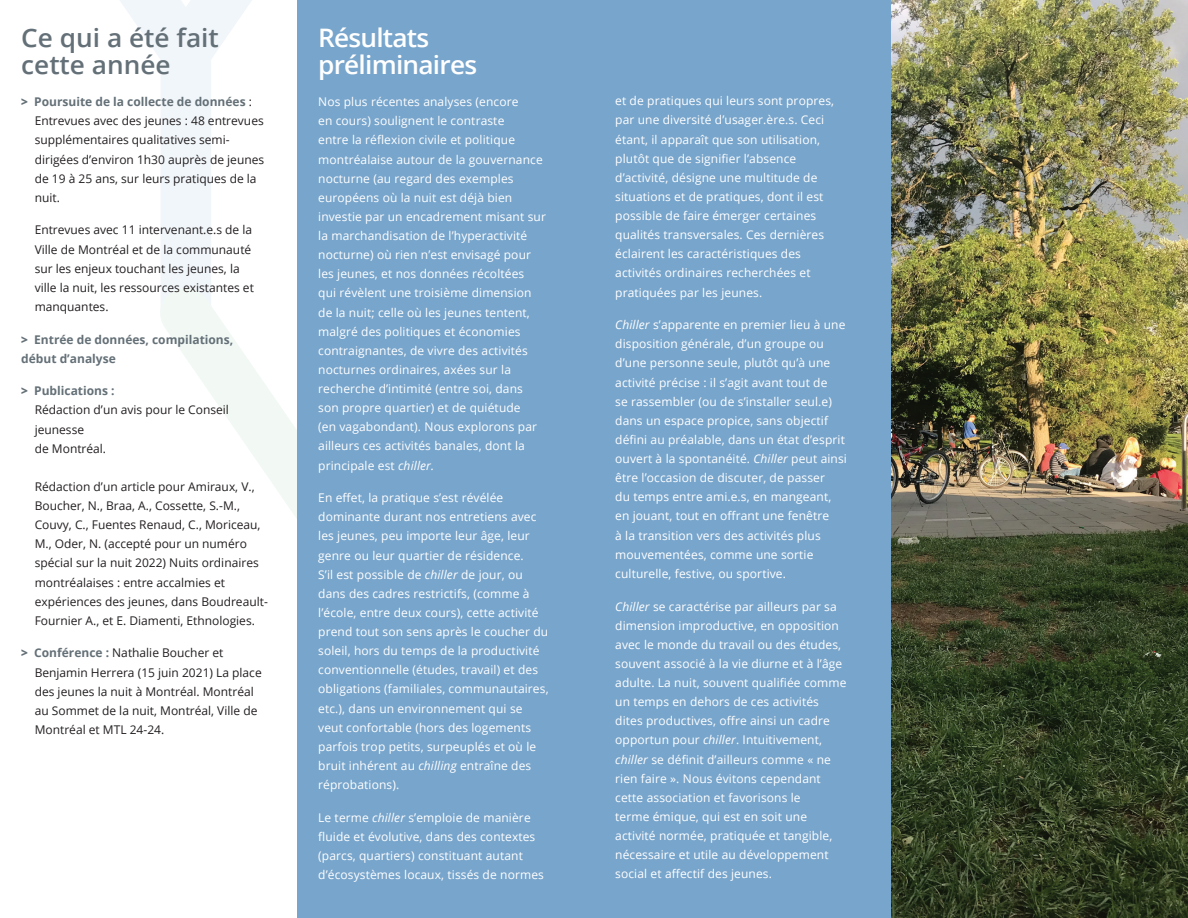
<style>
.page{position:relative;width:1188px;height:918px;background:#fff}
.page>*{position:absolute;margin:0;border:0;box-sizing:border-box;transform-origin:0 0}
.t1{font:600 25.5px/27px "Open Sans";color:#647077}
.t2{font:600 25.5px/27px "Open Sans";letter-spacing:-.03em;color:#fff}
.t3{font:12px/19.2px "Open Sans";letter-spacing:.01em;color:#fff}
.t4{font:12px/19.2px "Open Sans";color:#231f20}
.t5{font:700 12px/19.2px "Open Sans";color:#647077}
.s1{font-weight:800;color:#647077}
.s2{font-weight:700;color:#647077}
.s3{font-weight:800}
.s4{font-style:italic}
</style>
<div class="page">
<svg style="left:120px;top:0;width:132px;height:284px"></svg>
<svg style="left:160px;top:284px;width:137px;height:234px"></svg>
<div style="left:297px;top:0;width:891px;height:918px;background:#78a5cc"></div>
<img style="left:891px;top:0;width:297px;height:918px">
<h1 class="t1" style="left:21px;top:23px;width:199px">Ce qui a été fait cette année</h1>
<p class="t4" style="left:35px;top:92px;width:231px;text-indent:-14px"><span class="s1">&gt;</span> <span class="s2">Poursuite de la collecte de données</span> :<br>Entrevues avec des jeunes : 48 entrevues supplémentaires qualitatives semi&shy;dirigées d’environ 1h30 auprès de jeunes de 19 à 25 ans, sur leurs pratiques de la nuit.</p>
<p class="t4" style="left:35px;top:220px;width:221px">Entrevues avec 11 intervenant.e.s de la Ville de Montréal et de la communauté sur les enjeux touchant les jeunes, la ville la nuit, les ressources existantes et manquantes.</p>
<p class="t5" style="left:21px;top:329px;width:214px"><span class="s3">&gt;</span> Entrée de données, compilations, début d’analyse</p>
<p class="t4" style="left:35px;top:381px;width:196px;text-indent:-14px"><span class="s1">&gt;</span> <span class="s2">Publications :<br></span>Rédaction d’un avis pour le Conseil jeunesse<br>de Montréal.</p>
<p class="t4" style="left:35px;top:477px;width:235px">Rédaction d’un article pour Amiraux, V., Boucher, N., Braa, A., Cossette, S.-M., Couvy, C., Fuentes Renaud, C., Moriceau, M., Oder, N. (accepté pour un numéro spécial sur la nuit 2022) Nuits ordinaires montréalaises : entre accalmies et expériences des jeunes, dans Boudreault-Fournier A., et E. Diamenti, Ethnologies.</p>
<p class="t4" style="left:35px;top:643px;width:229px;text-indent:-14px"><span class="s1">&gt;</span> <span class="s2">Conférence :</span> Nathalie Boucher et Benjamin Herrera (15 juin 2021) La place des jeunes la nuit à Montréal. Montréal au Sommet de la nuit, Montréal, Ville de Montréal et MTL 24-24.</p>
<h1 class="t2" style="left:318px;top:23px;width:160px">Résultats préliminaires</h1>
<p class="t3" style="left:318px;top:92px;width:229px">Nos plus récentes analyses (encore<br>en cours) soulignent le contraste<br>entre la réflexion civile et politique montréalaise autour de la gouvernance nocturne (au regard des exemples européens où la nuit est déjà bien investie par un encadrement misant sur la marchandisation de l’hyperactivité nocturne) où rien n’est envisagé pour les jeunes, et nos données récoltées<br>qui révèlent une troisième dimension de la nuit; celle où les jeunes tentent, malgré des politiques et économies contraignantes, de vivre des activités nocturnes ordinaires, axées sur la recherche d’intimité (entre soi, dans son propre quartier) et de quiétude<br>(en vagabondant). Nous explorons par ailleurs ces activités banales, dont la principale est <span class="s4">chiller.</span></p>
<p class="t3" style="left:318px;top:488px;width:232px">En effet, la pratique s’est révélée dominante durant nos entretiens avec les jeunes, peu importe leur âge, leur genre ou leur quartier de résidence.<br>S’il est possible de <span class="s4">chiller</span> de jour, ou dans des cadres restrictifs, (comme à l’école, entre deux cours), cette activité prend tout son sens après le coucher du soleil, hors du temps de la productivité conventionnelle (études, travail) et des obligations (familiales, communautaires, etc.), dans un environnement qui se veut confortable (hors des logements parfois trop petits, surpeuplés et où le bruit inhérent au <span class="s4">chilling</span> entraîne des réprobations).</p>
<p class="t3" style="left:318px;top:807px;width:227px">Le terme <span class="s4">chiller</span> s’emploie de manière fluide et évolutive, dans des contextes (parcs, quartiers) constituant autant d’écosystèmes locaux, tissés de normes</p>
<p class="t3" style="left:615px;top:91px;width:220px">et de pratiques qui leurs sont propres, par une diversité d’usager.ère.s. Ceci étant, il apparaît que son utilisation, plutôt que de signifier l’absence d’activité, désigne une multitude de situations et de pratiques, dont il est possible de faire émerger certaines qualités transversales. Ces dernières éclairent les caractéristiques des activités ordinaires recherchées et pratiquées par les jeunes.</p>
<p class="t3" style="left:615px;top:315px;width:233px"><span class="s4">Chiller</span> s’apparente en premier lieu à une disposition générale, d’un groupe ou d’une personne seule, plutôt qu’à une activité précise : il s’agit avant tout de<br>se rassembler (ou de s’installer seul.e) dans un espace propice, sans objectif défini au préalable, dans un état d’esprit ouvert à la spontanéité. <span class="s4">Chiller</span> peut ainsi être l’occasion de discuter, de passer<br>du temps entre ami.e.s, en mangeant, en jouant, tout en offrant une fenêtre<br>à la transition vers des activités plus mouvementées, comme une sortie culturelle, festive, ou sportive.</p>
<p class="t3" style="left:615px;top:596px;width:233px"><span class="s4">Chiller</span> se caractérise par ailleurs par sa dimension improductive, en opposition avec le monde du travail ou des études, souvent associé à la vie diurne et à l’âge adulte. La nuit, souvent qualifiée comme un temps en dehors de ces activités dites productives, offre ainsi un cadre opportun pour <span class="s4">chiller</span>. Intuitivement, <span class="s4">chiller</span> se définit d’ailleurs comme « ne rien faire ». Nous évitons cependant cette association et favorisons le<br>terme émique, qui est en soit une activité normée, pratiquée et tangible, nécessaire et utile au développement social et affectif des jeunes.</p>
</div>
